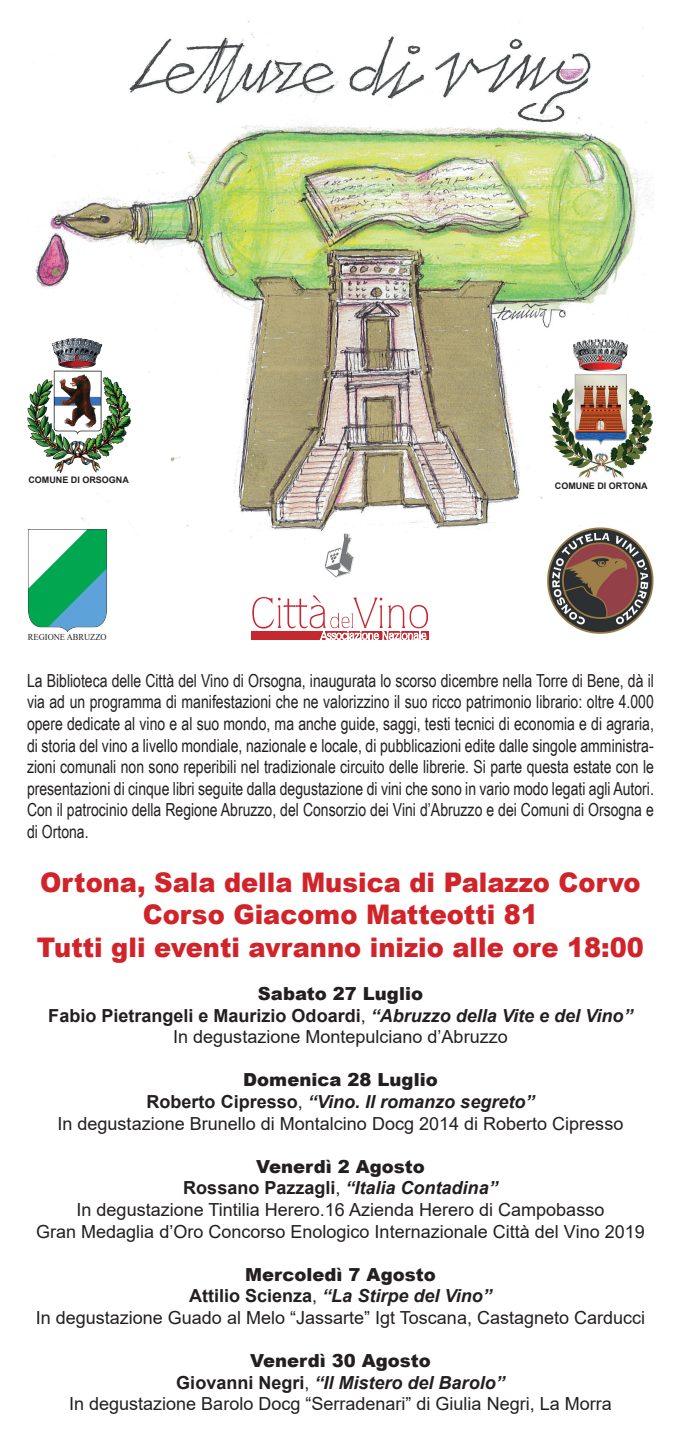
<style>
.page{position:relative;width:681px;height:1446px;background:#fff}
.page>*{position:absolute;margin:0;border:0;box-sizing:border-box;transform-origin:0 0}
.t1{font:900 27px "Arial";color:#d1232a;scale:.95 1}
.t2{font:18px/21.6px "Arial Narrow";color:#231f20;text-align:justify;scale:.95 1}
.t3{font:18px/21.6px "Arial";color:#231f20;text-align:center}
.t4{font:900 18px "Arial";color:#231f20}
.t5{font:700 9px "Arial";color:#231f20}
.t6{font:9px "Times New Roman";color:#231f20;scale:.94 1}
.s1{font-weight:700}
.s2{font-weight:700;font-style:italic}
</style>
<div class="page">
<img style="left:35px;top:21px;width:618px;height:517px">
<svg style="left:324px;top:533px;width:29px;height:44px"></svg>
<svg style="left:252px;top:631px;width:177px;height:9px"></svg>
<svg style="left:252px;top:595px;width:176px;height:44px"></svg>
<img style="left:28px;top:527px;width:80px;height:105px">
<img style="left:27px;top:338px;width:103px;height:135px">
<img style="left:547px;top:527px;width:106px;height:107px">
<img style="left:549px;top:340px;width:103px;height:139px">
<p class="t5" style="left:28px;top:473px;width:102px">COMUNE DI ORSOGNA</p>
<p class="t6" style="left:28px;top:630px;width:85px">REGIONE ABRUZZO</p>
<p class="t5" style="left:554px;top:480px;width:94px">COMUNE DI ORTONA</p>
<p class="t2" style="left:27px;top:669px;width:661px">La Biblioteca delle Città del Vino di Orsogna, inaugurata lo scorso dicembre nella Torre di Bene, dà il via ad un programma di manifestazioni che ne valorizzino il suo ricco patrimonio librario: oltre 4.000 opere dedicate al vino e al suo mondo, ma anche guide, saggi, testi tecnici di economia e di agraria, di storia del vino a livello mondiale, nazionale e locale, di pubblicazioni edite dalle singole amministra&shy;zioni comunali non sono reperibili nel tradizionale circuito delle librerie. Si parte questa estate con le presentazioni di cinque libri seguite dalla degustazione di vini che sono in vario modo legati agli Autori.</p>
<p class="t2" style="left:27px;top:798px;width:661px">Con il patrocinio della Regione Abruzzo, del Consorzio dei Vini d’Abruzzo e dei Comuni di Orsogna e di Ortona.</p>
<p class="t1" style="left:40px;top:863px;width:633px">Ortona, Sala della Musica di Palazzo Corvo</p>
<p class="t1" style="left:143px;top:895px;width:417px">Corso Giacomo Matteotti 81</p>
<p class="t1" style="left:37px;top:927px;width:640px">Tutti gli eventi avranno inizio alle ore 18:00</p>
<p class="t4" style="left:258px;top:980px;width:167px">Sabato 27 Luglio</p>
<p class="t3" style="left:48px;top:1004px;width:585px"><span class="s1">Fabio Pietrangeli e Maurizio Odoardi</span>, <span class="s2">“Abruzzo della Vite e del Vino”<br></span>In degustazione Montepulciano d’Abruzzo</p>
<p class="t4" style="left:243px;top:1067px;width:196px">Domenica 28 Luglio</p>
<p class="t3" style="left:57px;top:1091px;width:567px"><span class="s1">Roberto Cipresso</span>, <span class="s2">“Vino. Il romanzo segreto”<br></span>In degustazione Brunello di Montalcino Docg 2014 di Roberto Cipresso</p>
<p class="t4" style="left:256px;top:1153px;width:170px">Venerdì 2 Agosto</p>
<p class="t3" style="left:36px;top:1177px;width:610px"><span class="s1">Rossano Pazzagli</span>, <span class="s2">“Italia Contadina”<br></span>In degustazione Tintilia Herero.16 Azienda Herero di Campobasso<br>Gran Medaglia d’Oro Concorso Enologico Internazionale Città del Vino 2019</p>
<p class="t4" style="left:245px;top:1261px;width:192px">Mercoledì 7 Agosto</p>
<p class="t3" style="left:36px;top:1285px;width:610px"><span class="s1">Attilio Scienza</span>, <span class="s2">“La Stirpe del Vino”<br></span>In degustazione Guado al Melo “Jassarte” Igt Toscana, Castagneto Carducci</p>
<p class="t4" style="left:250px;top:1347px;width:182px">Venerdì 30 Agosto</p>
<p class="t3" style="left:69px;top:1371px;width:544px"><span class="s1">Giovanni Negri</span>, <span class="s2">“Il Mistero del Barolo”<br></span>In degustazione Barolo Docg “Serradenari” di Giulia Negri, La Morra</p>
</div>
